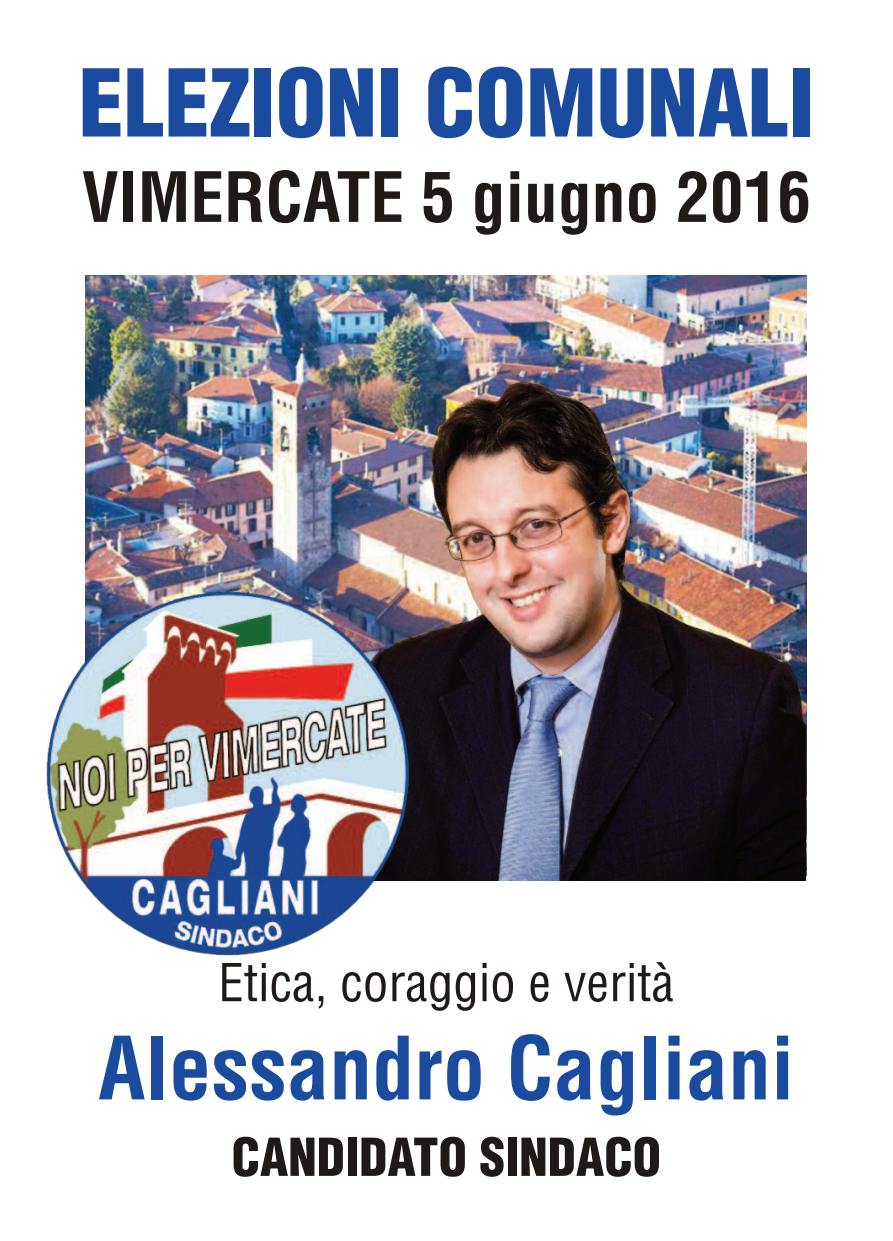
<style>
.page{position:relative;width:893px;height:1241px;background:#fff}
.page>*{position:absolute;margin:0;border:0;box-sizing:border-box;transform-origin:0 0}
.t1{font:900 condensed 91px "Helvetica";color:#1a4b9e}
.t2{font:700 condensed 84.88px "Helvetica";color:#1a4b9e}
.t3{font:700 condensed 67.55px "Helvetica";color:#1f1a18}
.t4{font:condensed 50.93px "Helvetica";color:#1f1a18}
.t5{font:900 condensed 50.93px "Helvetica";color:#1f1a18}
</style>
<div class="page">
<img style="left:86px;top:275px;width:721px;height:600px">
<img style="left:328px;top:328px;width:477px;height:552px">
<img style="left:46px;top:586px;width:369px;height:370px">
<h1 class="t1" style="left:79px;top:52px;width:737px">ELEZIONI COMUNALI</h1>
<h3 class="t3" style="left:81px;top:159px;width:731px">VIMERCATE 5 giugno 2016</h3>
<p class="t4" style="left:218px;top:953px;width:457px">Etica, coraggio e verità</p>
<h2 class="t2" style="left:98px;top:1020px;width:698px">Alessandro Cagliani</h2>
<p class="t5" style="left:232px;top:1128px;width:431px">CANDIDATO SINDACO</p>
</div>
